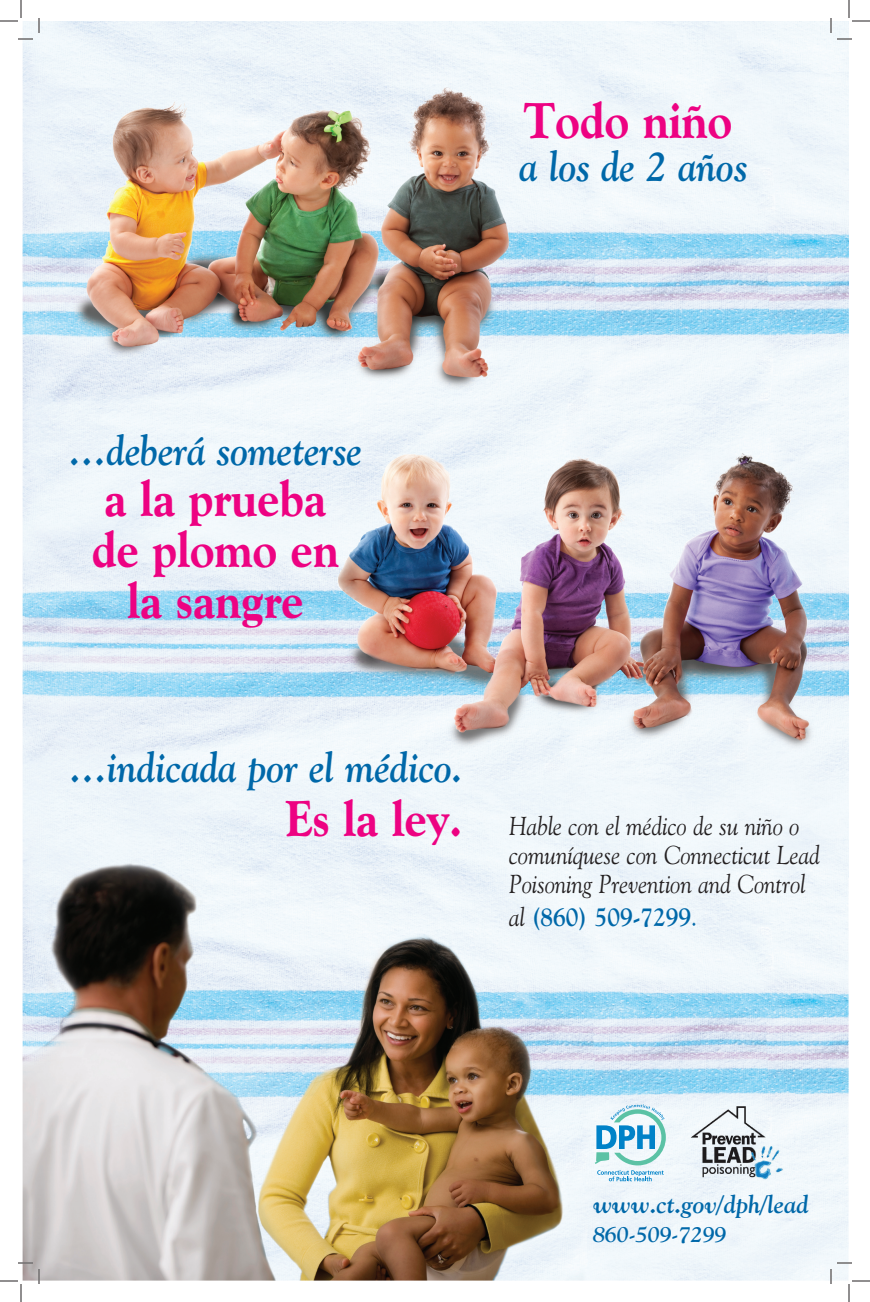
<style>
.page{position:relative;width:870px;height:1302px;background:#fff}
.page>*{position:absolute;margin:0;border:0;box-sizing:border-box;transform-origin:0 0}
.t1{font:800 50px/51px "Goudy Old Style BT";color:#ed0282;text-align:center;scale:.9 1}
.t2{font:italic 700 42px "Goudy Old Style BT";color:#0068a9;scale:.9 1}
.t3{font:italic 26px/29px "Goudy Old Style BT";color:#231f20;scale:.9 1}
.t4{font:700 26px "Goudy Old Style BT";color:#0068a9;scale:.9 1}
.t5{font:italic 700 25px "Goudy Old Style BT";color:#0068a9}
.t6{font:italic 700 22px "Goudy Old Style BT";color:#0068a9}
.s1{font-weight:800;font-style:normal;font-size:50px;color:#ed0282}
.s2{font-weight:400;font-style:italic;color:#231f20}
.s3{font-weight:400}
</style>
<div class="page">
<img style="left:23px;top:21px;width:826px;height:1260px">
<svg style="left:595px;top:1104px;width:71px;height:77px"></svg>
<img style="left:684px;top:1091px;width:111px;height:100px">
<svg style="left:0;top:0;width:40px;height:40px"></svg>
<svg style="left:0;top:1262px;width:40px;height:40px"></svg>
<svg style="left:830px;top:0;width:40px;height:40px"></svg>
<svg style="left:830px;top:1262px;width:40px;height:40px"></svg>
<h2 class="t2" style="left:69px;top:434px;width:328px">…deberá someterse</h2>
<h1 class="t1" style="left:92px;top:476px;width:276px">a la prueba de plomo en la sangre</h1>
<h1 class="t1" style="left:523px;top:98px;width:233px">Todo niño</h1>
<h2 class="t2" style="left:519px;top:149px;width:255px">a los de 2 años</h2>
<h2 class="t2" style="left:69px;top:751px;width:438px">…indicada por el médico.</h2>
<p class="t3" style="left:509px;top:814px;width:347px;text-indent:-224px"><span class="s1">Es la ley.</span> Hable con el médico de su niño o comuníquese con Connecticut Lead<br>Poisoning Prevention and Control</p>
<p class="t4" style="left:509px;top:907px;width:210px"><span class="s2">al</span> (860) 509-7299<span class="s3">.</span></p>
<p class="t5" style="left:593px;top:1195px;width:217px">www.ct.gov/dph/lead</p>
<p class="t6" style="left:593px;top:1225px;width:135px">860-509-7299</p>
</div>
